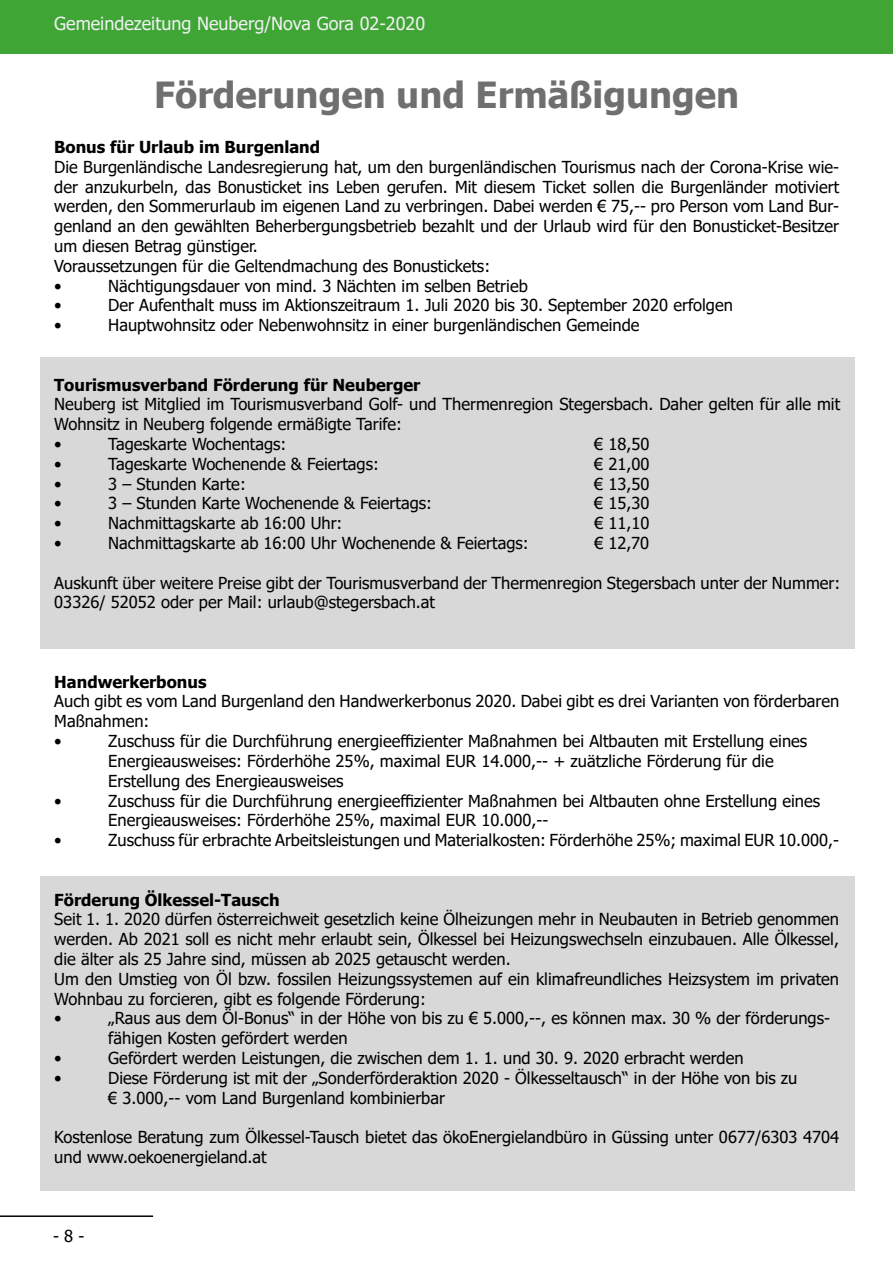
<style>
.page{position:relative;width:893px;height:1263px;background:#fff}
.page>*{position:absolute;margin:0;border:0;box-sizing:border-box;transform-origin:0 0}
.t1{font:700 36px "Tahoma";color:#706f6f}
.t2{font:18px "Tahoma";color:#f0f0f0}
.t3{font:16.5px/19.8px "Tahoma";color:#000}
.t4{font:700 16.5px "Tahoma";color:#000}
</style>
<div class="page">
<div style="left:0;top:0;width:893px;height:54px;background:#3fa535"></div>
<hr style="left:0;top:1215px;width:153px;height:2px;background:#000">
<div style="left:40px;top:357px;width:815px;height:291px;background:#d8d8d8"></div>
<div style="left:40px;top:876px;width:815px;height:315px;background:#d8d8d8"></div>
<p class="t2" style="left:54px;top:12px;width:372px">Gemeindezeitung Neuberg/Nova Gora 02-2020</p>
<h1 class="t1" style="left:154px;top:70px;width:586px">Förderungen und Ermäßigungen</h1>
<p class="t4" style="left:54px;top:135px;width:267px">Bonus für Urlaub im Burgenland</p>
<p class="t3" style="left:54px;top:158px;width:786px">Die Burgenländische Landesregierung hat, um den burgenländischen Tourismus nach der Corona-Krise wie&shy;der anzukurbeln, das Bonusticket ins Leben gerufen. Mit diesem Ticket sollen die Burgenländer motiviert werden, den Sommerurlaub im eigenen Land zu verbringen. Dabei werden € 75,-- pro Person vom Land Bur&shy;genland an den gewählten Beherbergungsbetrieb bezahlt und der Urlaub wird für den Bonusticket-Besitzer um diesen Betrag günstiger.<br>Voraussetzungen für die Geltendmachung des Bonustickets:<br>•</p>
<p class="t3" style="left:108px;top:277px;width:421px">Nächtigungsdauer von mind. 3 Nächten im selben Betrieb</p>
<p class="t3" style="left:54px;top:296px;width:9px">•</p>
<p class="t3" style="left:108px;top:296px;width:626px">Der Aufenthalt muss im Aktionszeitraum 1. Juli 2020 bis 30. September 2020 erfolgen</p>
<p class="t3" style="left:54px;top:316px;width:9px">•</p>
<p class="t3" style="left:108px;top:316px;width:533px">Hauptwohnsitz oder Nebenwohnsitz in einer burgenländischen Gemeinde</p>
<p class="t4" style="left:54px;top:373px;width:368px">Tourismusverband Förderung für Neuberger</p>
<p class="t3" style="left:54px;top:395px;width:787px">Neuberg ist Mitglied im Tourismusverband Golf- und Thermenregion Stegersbach. Daher gelten für alle mit<br>Wohnsitz in Neuberg folgende ermäßigte Tarife:<br>•</p>
<p class="t3" style="left:108px;top:435px;width:180px">Tageskarte Wochentags:</p>
<p class="t3" style="left:594px;top:435px;width:57px">€ 18,50</p>
<p class="t3" style="left:54px;top:455px;width:9px">•</p>
<p class="t3" style="left:108px;top:455px;width:272px">Tageskarte Wochenende &amp; Feiertags:</p>
<p class="t3" style="left:594px;top:455px;width:57px">€ 21,00</p>
<p class="t3" style="left:54px;top:475px;width:9px">•</p>
<p class="t3" style="left:108px;top:475px;width:139px">3 – Stunden Karte:</p>
<p class="t3" style="left:594px;top:475px;width:57px">€ 13,50</p>
<p class="t3" style="left:54px;top:494px;width:9px">•</p>
<p class="t3" style="left:108px;top:494px;width:325px">3 – Stunden Karte Wochenende &amp; Feiertags:</p>
<p class="t3" style="left:594px;top:494px;width:57px">€ 15,30</p>
<p class="t3" style="left:54px;top:514px;width:9px">•</p>
<p class="t3" style="left:108px;top:514px;width:236px">Nachmittagskarte ab 16:00 Uhr:</p>
<p class="t3" style="left:594px;top:514px;width:57px">€ 11,10</p>
<p class="t3" style="left:54px;top:534px;width:9px">•</p>
<p class="t3" style="left:108px;top:534px;width:422px">Nachmittagskarte ab 16:00 Uhr Wochenende &amp; Feiertags:</p>
<p class="t3" style="left:594px;top:534px;width:56px">€ 12,70</p>
<p class="t3" style="left:54px;top:574px;width:787px">Auskunft über weitere Preise gibt der Tourismusverband der Thermenregion Stegersbach unter der Nummer:<br>03326/ 52052 oder per Mail: urlaub@stegersbach.at</p>
<p class="t4" style="left:54px;top:670px;width:154px">Handwerkerbonus</p>
<p class="t3" style="left:54px;top:692px;width:786px">Auch gibt es vom Land Burgenland den Handwerkerbonus 2020. Dabei gibt es drei Varianten von förderbaren<br>Maßnahmen:<br>•</p>
<p class="t3" style="left:108px;top:732px;width:700px">Zuschuss für die Durchführung energieeffizienter Maßnahmen bei Altbauten mit Erstellung eines<br>Energieausweises: Förderhöhe 25%, maximal EUR 14.000,-- + zuätzliche Förderung für die<br>Erstellung des Energieausweises</p>
<p class="t3" style="left:54px;top:791px;width:9px">•</p>
<p class="t3" style="left:108px;top:791px;width:713px">Zuschuss für die Durchführung energieeffizienter Maßnahmen bei Altbauten ohne Erstellung eines<br>Energieausweises: Förderhöhe 25%, maximal EUR 10.000,--</p>
<p class="t3" style="left:54px;top:831px;width:9px">•</p>
<p class="t3" style="left:108px;top:831px;width:732px">Zuschuss für erbrachte Arbeitsleistungen und Materialkosten: Förderhöhe 25%; maximal EUR 10.000,-</p>
<p class="t4" style="left:54px;top:888px;width:227px">Förderung Ölkessel-Tausch</p>
<p class="t3" style="left:54px;top:910px;width:786px">Seit 1. 1. 2020 dürfen österreichweit gesetzlich keine Ölheizungen mehr in Neubauten in Betrieb genommen werden. Ab 2021 soll es nicht mehr erlaubt sein, Ölkessel bei Heizungswechseln einzubauen. Alle Ölkessel, die älter als 25 Jahre sind, müssen ab 2025 getauscht werden.<br>Um den Umstieg von Öl bzw. fossilen Heizungssystemen auf ein klimafreundliches Heizsystem im privaten Wohnbau zu forcieren, gibt es folgende Förderung:<br>•</p>
<p class="t3" style="left:108px;top:1009px;width:723px">„Raus aus dem Öl-Bonus“ in der Höhe von bis zu € 5.000,--, es können max. 30 % der förderungs&shy;fähigen Kosten gefördert werden</p>
<p class="t3" style="left:54px;top:1049px;width:9px">•</p>
<p class="t3" style="left:108px;top:1049px;width:637px">Gefördert werden Leistungen, die zwischen dem 1. 1. und 30. 9. 2020 erbracht werden</p>
<p class="t3" style="left:54px;top:1069px;width:9px">•</p>
<p class="t3" style="left:108px;top:1069px;width:691px">Diese Förderung ist mit der „Sonderförderaktion 2020 - Ölkesseltausch“ in der Höhe von bis zu € 3.000,-- vom Land Burgenland kombinierbar</p>
<p class="t3" style="left:54px;top:1128px;width:786px">Kostenlose Beratung zum Ölkessel-Tausch bietet das ökoEnergielandbüro in Güssing unter 0677/6303 4704 und www.oekoenergieland.at</p>
<p class="t3" style="left:53px;top:1227px;width:33px">- 8 -</p>
</div>
